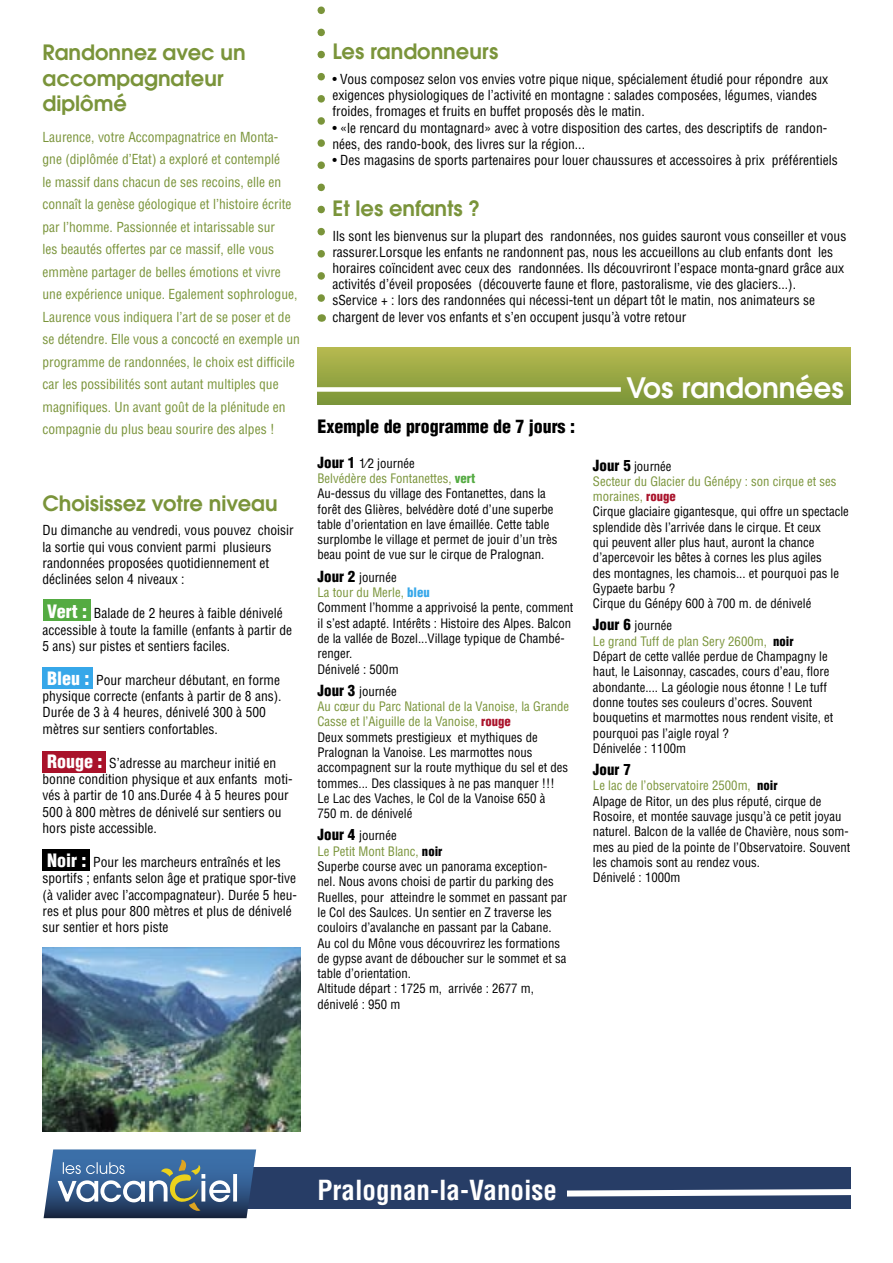
<style>
.page{position:relative;width:893px;height:1263px;background:#fff}
.page>*{position:absolute;margin:0;border:0;box-sizing:border-box;transform-origin:0 0}
.t1{font:600 28.05px "Avant Garde";color:#fff}
.t2{font:700 condensed 27px "Helvetica";color:#fff}
.t3{font:600 21px/25.2px "Avant Garde";color:#7a943a}
.t4{font:900 condensed 18px "Helvetica";color:#000}
.t5{font:900 condensed 15px "Helvetica";color:#000}
.t6{font:condensed 13.5px/16.2px "Helvetica";color:#000}
.t7{font:condensed 13.5px/22.5px "Helvetica";color:#7a943a}
.t8{font:condensed 12.75px/15.3px "Helvetica";color:#000}
.s1{font-weight:900;font-size:18px;color:#fff}
.s2{font-weight:900;font-size:15px}
.s3{color:#7a943a}
.s4{font-weight:900;color:#54ab42}
.s5{font-weight:900;color:#36a7e9}
.s6{font-weight:900;color:#a9122a}
.s7{font-weight:900}
</style>
<div class="page">
<div style="left:43px;top:849px;width:47px;height:22px;background:#000"></div>
<div style="left:43px;top:751px;width:63px;height:21px;background:#a9122a"></div>
<div style="left:43px;top:667px;width:50px;height:21px;background:#36a7e9"></div>
<div style="left:43px;top:600px;width:48px;height:21px;background:#54ab42"></div>
<img style="left:43px;top:948px;width:257px;height:183px">
<svg style="left:317px;top:10px;width:8px;height:292px"></svg>
<div style="left:317px;top:347px;width:533px;height:57px;background:linear-gradient(to bottom,#b7ba50,#7a9538)"></div>
<div style="left:309px;top:387px;width:312px;height:5px;background:#fff"></div>
<div style="left:207px;top:1167px;width:643px;height:42px;background:#273d66"></div>
<svg style="left:567px;top:1186px;width:284px;height:13px"></svg>
<svg style="left:44px;top:1149px;width:212px;height:69px"></svg>
<p class="t3" style="left:43px;top:40px;width:205px">Randonnez avec un accompagnateur diplômé</p>
<p class="t7" style="left:43px;top:126px;width:259px">Laurence, votre Accompagnatrice en Monta&shy;gne (diplômée d’Etat) a exploré et contemplé<br>le massif dans chacun de ses recoins, elle en connaît la genèse géologique et l’histoire écrite par l’homme. Passionnée et intarissable sur<br>les beautés offertes par ce massif, elle vous emmène partager de belles émotions et vivre une expérience unique. Egalement sophrologue, Laurence vous indiquera l’art de se poser et de se détendre. Elle vous a concocté en exemple un programme de randonnées, le choix est difficile car les possibilités sont autant multiples que magnifiques. Un avant goût de la plénitude en compagnie du plus beau sourire des alpes !</p>
<p class="t3" style="left:43px;top:490px;width:237px">Choisissez votre niveau</p>
<p class="t6" style="left:43px;top:522px;width:253px">Du dimanche au vendredi, vous pouvez choisir la sortie qui vous convient parmi plusieurs randonnées proposées quotidiennement et déclinées selon 4 niveaux :</p>
<p class="t6" style="left:43px;top:605px;width:251px;text-indent:4px"><span class="s1">Vert :</span> Balade de 2 heures à faible dénivelé accessible à toute la famille (enfants à partir de<br>5 ans) sur pistes et sentiers faciles.</p>
<p class="t6" style="left:43px;top:672px;width:241px;text-indent:4px"><span class="s1">Bleu :</span> Pour marcheur débutant, en forme physique correcte (enfants à partir de 8 ans).<br>Durée de 3 à 4 heures, dénivelé 300 à 500 mètres sur sentiers confortables.</p>
<p class="t6" style="left:43px;top:755px;width:252px;text-indent:4px"><span class="s1">Rouge :</span> S’adresse au marcheur initié en bonne condition physique et aux enfants moti&shy;vés à partir de 10 ans.Durée 4 à 5 heures pour 500 à 800 mètres de dénivelé sur sentiers ou hors piste accessible.</p>
<p class="t6" style="left:43px;top:854px;width:256px;text-indent:4px"><span class="s1">Noir :</span> Pour les marcheurs entraînés et les sportifs ; enfants selon âge et pratique spor-tive (à valider avec l’accompagnateur). Durée 5 heu&shy;res et plus pour 800 mètres et plus de dénivelé sur sentier et hors piste</p>
<p class="t3" style="left:332px;top:39px;width:167px">Les randonneurs</p>
<p class="t6" style="left:332px;top:71px;width:497px">• Vous composez selon vos envies votre pique nique, spécialement étudié pour répondre aux exigences physiologiques de l’activité en montagne : salades composées, légumes, viandes froides, fromages et fruits en buffet proposés dès le matin.</p>
<p class="t6" style="left:332px;top:120px;width:496px">• «le rencard du montagnard» avec à votre disposition des cartes, des descriptifs de randon&shy;nées, des rando-book, des livres sur la région...</p>
<p class="t6" style="left:332px;top:152px;width:507px">• Des magasins de sports partenaires pour louer chaussures et accessoires à prix préférentiels</p>
<p class="t3" style="left:332px;top:195px;width:149px">Et les enfants ?</p>
<p class="t6" style="left:332px;top:227px;width:515px">Ils sont les bienvenus sur la plupart des randonnées, nos guides sauront vous conseiller et vous rassurer.Lorsque les enfants ne randonnent pas, nous les accueillons au club enfants dont les horaires coïncident avec ceux des randonnées. Ils découvriront l’espace monta-gnard grâce aux activités d’éveil proposées (découverte faune et flore, pastoralisme, vie des glaciers...).<br>sService + : lors des randonnées qui nécessi-tent un départ tôt le matin, nos animateurs se chargent de lever vos enfants et s’en occupent jusqu’à votre retour</p>
<p class="t4" style="left:317px;top:415px;width:259px">Exemple de programme de 7 jours :</p>
<p class="t8" style="left:317px;top:455px;width:242px"><span class="s2">Jour 1</span> 1⁄2 journée<br><span class="s3">Belvédère des Fontanettes,</span> <span class="s4">vert<br></span>Au-dessus du village des Fontanettes, dans la forêt des Glières, belvédère doté d’une superbe table d’orientation en lave émaillée. Cette table surplombe le village et permet de jouir d’un très beau point de vue sur le cirque de Pralognan.</p>
<p class="t8" style="left:317px;top:569px;width:258px"><span class="s2">Jour 2</span> journée<br><span class="s3">La tour du Merle,</span> <span class="s5">bleu<br></span>Comment l’homme a apprivoisé la pente, comment il s’est adapté. Intérêts : Histoire des Alpes. Balcon de la vallée de Bozel...Village typique de Chambé&shy;renger.<br>Dénivelé : 500m</p>
<p class="t8" style="left:317px;top:683px;width:253px"><span class="s2">Jour 3</span> journée<br><span class="s3">Au cœur du Parc National de la Vanoise, la Grande Casse et l’Aiguille de la Vanoise,</span> <span class="s6">rouge<br></span>Deux sommets prestigieux et mythiques de Pralognan la Vanoise. Les marmottes nous accompagnent sur la route mythique du sel et des tommes... Des classiques à ne pas manquer !!!<br>Le Lac des Vaches, le Col de la Vanoise 650 à<br>750 m. de dénivelé</p>
<p class="t8" style="left:317px;top:828px;width:251px"><span class="s2">Jour 4</span> journée<br><span class="s3">Le Petit Mont Blanc,</span> <span class="s7">noir<br></span>Superbe course avec un panorama exception&shy;nel. Nous avons choisi de partir du parking des Ruelles, pour atteindre le sommet en passant par le Col des Saulces. Un sentier en Z traverse les couloirs d’avalanche en passant par la Cabane.<br>Au col du Mône vous découvrirez les formations de gypse avant de déboucher sur le sommet et sa table d’orientation.<br>Altitude départ : 1725 m, arrivée : 2677 m, dénivelé : 950 m</p>
<p class="t1" style="left:626px;top:369px;width:219px">Vos randonnées</p>
<p class="t8" style="left:593px;top:458px;width:257px"><span class="s2">Jour 5</span> journée<br><span class="s3">Secteur du Glacier du Génépy : son cirque et ses moraines,</span> <span class="s6">rouge<br></span>Cirque glaciaire gigantesque, qui offre un spectacle splendide dès l’arrivée dans le cirque. Et ceux<br>qui peuvent aller plus haut, auront la chance d’apercevoir les bêtes à cornes les plus agiles<br>des montagnes, les chamois... et pourquoi pas le Gypaete barbu ?<br>Cirque du Génépy 600 à 700 m. de dénivelé</p>
<p class="t8" style="left:593px;top:618px;width:242px"><span class="s2">Jour 6</span> journée<br><span class="s3">Le grand Tuff de plan Sery 2600m,</span> <span class="s7">noir<br></span>Départ de cette vallée perdue de Champagny le haut, le Laisonnay, cascades, cours d’eau, flore abondante.... La géologie nous étonne ! Le tuff donne toutes ses couleurs d’ocres. Souvent bouquetins et marmottes nous rendent visite, et pourquoi pas l’aigle royal ?<br>Dénivelée : 1100m</p>
<p class="t5" style="left:593px;top:760px;width:39px">Jour 7</p>
<p class="t8" style="left:593px;top:778px;width:259px"><span class="s3">Le lac de l’observatoire 2500m,</span> <span class="s7">noir<br></span>Alpage de Ritor, un des plus réputé, cirque de Rosoire, et montée sauvage jusqu’à ce petit joyau naturel. Balcon de la vallée de Chavière, nous som&shy;mes au pied de la pointe de l’Observatoire. Souvent les chamois sont au rendez vous.<br>Dénivelé : 1000m</p>
<p class="t2" style="left:317px;top:1173px;width:241px">Pralognan-la-Vanoise</p>
</div>
